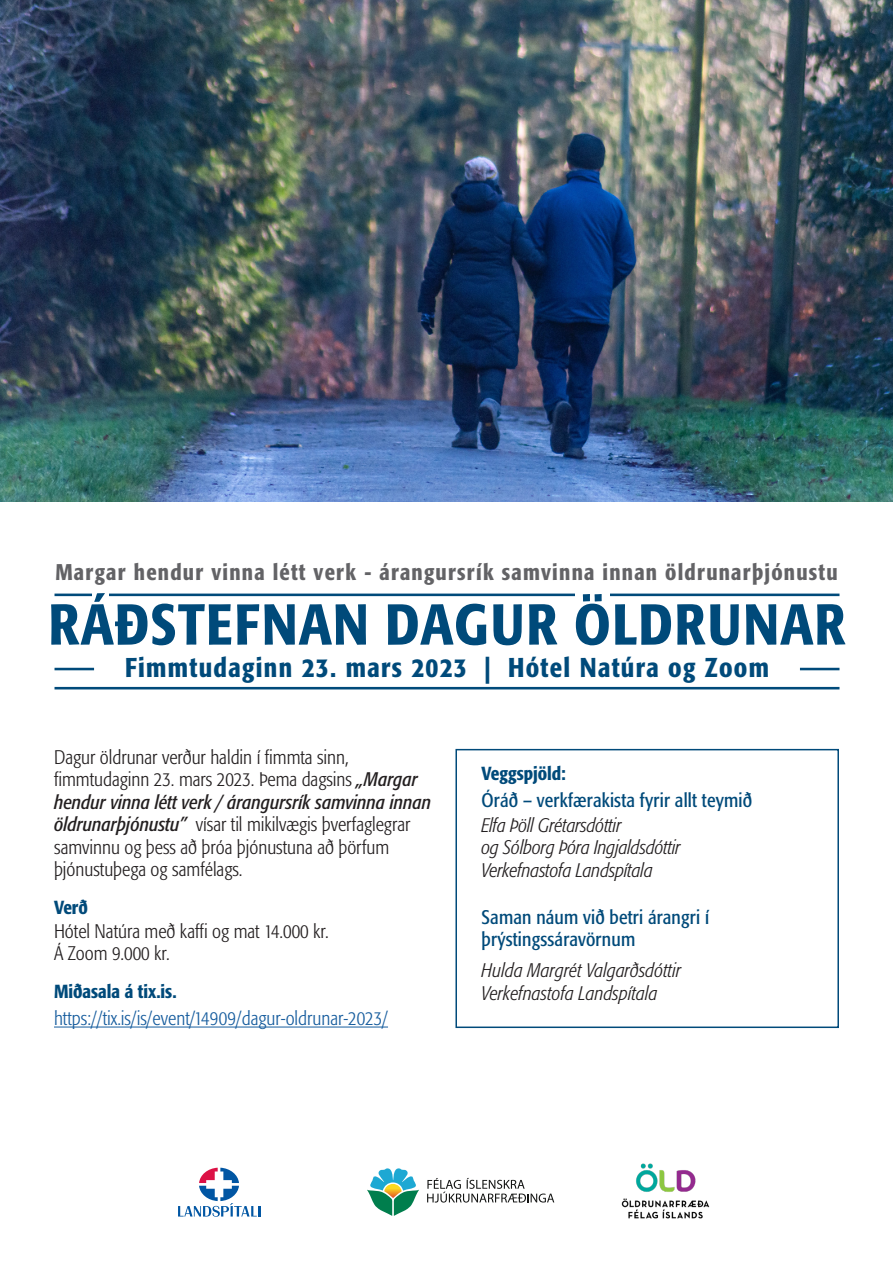
<style>
.page{position:relative;width:893px;height:1263px;background:#fff}
.page>*{position:absolute;margin:0;border:0;box-sizing:border-box;transform-origin:0 0}
.t1{font:500 condensed 57px "Formata";letter-spacing:.02em;color:#004a7a}
.t2{font:500 condensed 27px "Formata";letter-spacing:.05em;color:#004a7a}
.t3{font:500 condensed 22.5px "Formata";letter-spacing:.055em;color:#636366}
.Meginmál_formata_lig{font:300 condensed 19.5px/22.5px "Formata";color:#231f20}
.fyrirlesari{font:italic 300 condensed 19.5px/22.5px "Formata";letter-spacing:-.01em;color:#231f20}
.Meginmál_formata_lig-2{font:300 condensed 19.5px "Formata";color:#175d9e}
.fyrirlesari-2{font:condensed 19.5px/22.5px "Formata";letter-spacing:.01em;color:#004a7a}
.Fyrirlestur{font:condensed 19.5px "Formata";letter-spacing:.01em;color:#004a7a}
.dagskrá{font:500 condensed 18.75px "Formata";color:#004a7a}
.s1{font-weight:400;font-style:italic}
</style>
<div class="page">
<img style="left:0;top:0;width:893px;height:502px">
<hr style="left:54px;top:1026px;width:334px;height:1px;background:#175d9e">
<div style="left:455px;top:749px;width:384px;height:279px;border:2px solid #004a7a"></div>
<hr style="left:55px;top:593px;width:784px;height:3px;background:#004a7a">
<hr style="left:55px;top:687px;width:784px;height:2px;background:#004a7a">
<hr style="left:55px;top:668px;width:39px;height:2px;background:#004a7a">
<hr style="left:800px;top:668px;width:39px;height:2px;background:#004a7a">
<hr style="left:92px;top:593px;width:16px;height:4px;background:#fff">
<div style="left:575px;top:593px;width:34px;height:6px;background:#fff"></div>
<svg style="left:178px;top:1168px;width:82px;height:49px"></svg>
<svg style="left:427px;top:1178px;width:127px;height:24px"></svg>
<svg style="left:367px;top:1168px;width:52px;height:48px"></svg>
<img style="left:621px;top:1163px;width:89px;height:56px">
<p class="t3" style="left:55px;top:558px;width:784px">Margar hendur vinna létt verk - árangursrík samvinna innan öldrunarþjónustu</p>
<p class="t1" style="left:49px;top:590px;width:798px">RÁÐSTEFNAN DAGUR ÖLDRUNAR</p>
<p class="t2" style="left:125px;top:651px;width:645px">Fimmtudaginn 23. mars 2023 | Hótel Natúra og Zoom</p>
<p class="Meginmál_formata_lig" style="left:54px;top:746px;width:379px">Dagur öldrunar verður haldin í fimmta sinn, fimmtudaginn 23. mars 2023. Þema dagsins <span class="s1">„Margar hendur vinna létt verk / árangursrík samvinna innan öldrunarþjónustu”</span> vísar til mikilvægis þverfaglegrar samvinnu og þess að þróa þjónustuna að þörfum þjónustuþega og samfélags.</p>
<p class="dagskrá" style="left:54px;top:896px;width:35px">Verð</p>
<p class="Meginmál_formata_lig" style="left:54px;top:920px;width:276px">Hótel Natúra með kaffi og mat 14.000 kr.<br>Á Zoom 9.000 kr.</p>
<p class="dagskrá" style="left:54px;top:980px;width:124px">Miðasala á tix.is.</p>
<p class="Meginmál_formata_lig-2" style="left:54px;top:1007px;width:336px">https://tix.is/is/event/14909/dagur-oldrunar-2023/</p>
<p class="dagskrá" style="left:482px;top:762px;width:86px">Veggspjöld:</p>
<p class="Fyrirlestur" style="left:482px;top:789px;width:272px">Óráð – verkfærakista fyrir allt teymið</p>
<p class="fyrirlesari" style="left:482px;top:814px;width:201px">Elfa Þöll Grétarsdóttir<br>og Sólborg Þóra Ingjaldsdóttir<br>Verkefnastofa Landspítala</p>
<p class="fyrirlesari-2" style="left:482px;top:906px;width:229px">Saman náum við betri árangri í þrýstingssáravörnum</p>
<p class="fyrirlesari" style="left:482px;top:959px;width:201px">Hulda Margrét Valgarðsdóttir<br>Verkefnastofa Landspítala</p>
</div>
